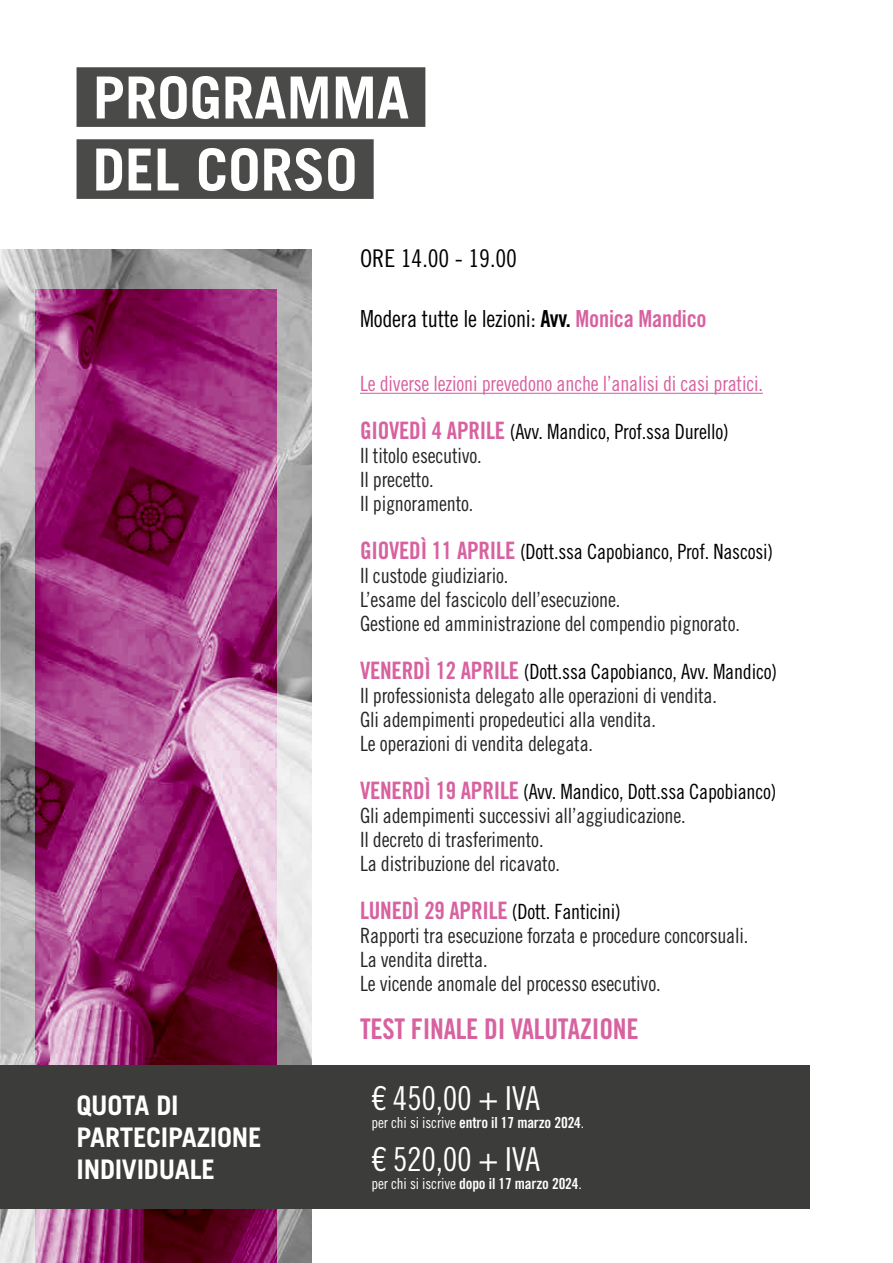
<style>
.page{position:relative;width:893px;height:1263px;background:#fff}
.page>*{position:absolute;margin:0;border:0;box-sizing:border-box;transform-origin:0 0}
.t1{font:700 58.05px/72px "Trade Gothic LT Std";color:#fff}
.t2{font:33px "Trade Gothic LT Std Cn 18";letter-spacing:-.01em;color:#fff}
.t3{font:28.5px "Trade Gothic LT Std Bd Cn 20";letter-spacing:-.01em;color:#d861a0}
.t4{font:700 27px/32.1px "Trade Gothic LT Std";letter-spacing:-.01em;color:#fff}
.t5{font:24.45px "Trade Gothic LT Std Cn 18";color:#000}
.t6{font:23.55px "Trade Gothic LT Std Cn 18";letter-spacing:-.01em;color:#000}
.t7{font:21px/24px "Trade Gothic LT Std Cn 18";letter-spacing:-.01em;color:#252625}
.t8{font:21px "Trade Gothic LT Std Cn 18";letter-spacing:-.01em;color:#d861a0}
.t9{font:15.3px "Trade Gothic LT Std Bd Cn 20";letter-spacing:-.01em;color:#fff}
.s1{font-family:"Trade Gothic LT Std Bd Cn 20"}
.s2{font-family:"Trade Gothic LT Std Bd Cn 20";color:#d861a0}
.s3{font-family:"Trade Gothic LT Std Bd Cn 20";font-size:24px;color:#d861a0}
.s4{color:#000}
.s5{font-family:"Trade Gothic LT Std Cn 18"}
</style>
<div class="page">
<img style="left:0;top:249px;width:312px;height:1014px">
<svg style="left:35px;top:289px;width:242px;height:974px;background:#9a3777"></svg>
<div style="left:0;top:1066px;width:809px;height:143px;background:#3c3c3b"></div>
<div style="left:77px;top:67px;width:348px;height:60px;background:#4a4a49"></div>
<div style="left:77px;top:139px;width:297px;height:60px;background:#4a4a49"></div>
<hr style="left:360px;top:393px;width:403px;height:1px;background:#d861a0">
<h1 class="t1" style="left:93px;top:61px;width:318px">PROGRAMMA<br>DEL CORSO</h1>
<p class="t5" style="left:360px;top:244px;width:159px">ORE 14.00 - 19.00</p>
<p class="t6" style="left:360px;top:304px;width:348px">Modera tutte le lezioni: <span class="s1">Avv.</span> <span class="s2">Monica Mandico</span></p>
<p class="t4" style="left:77px;top:1089px;width:187px">QUOTA DI<br>PARTECIPAZIONE<br>INDIVIDUALE</p>
<p class="t8" style="left:360px;top:371px;width:404px">Le diverse lezioni prevedono anche l’analisi di casi pratici.</p>
<p class="t7" style="left:360px;top:419px;width:370px"><span class="s3">GIOVEDÌ 4 APRILE</span> <span class="s4">(Avv. Mandico, Prof.ssa Durello)<br></span>Il titolo esecutivo.<br>Il precetto.<br>Il pignoramento.</p>
<p class="t7" style="left:360px;top:539px;width:415px"><span class="s3">GIOVEDÌ 11 APRILE</span> <span class="s4">(Dott.ssa Capobianco, Prof. Nascosi)<br></span>Il custode giudiziario.<br>L’esame del fascicolo dell’esecuzione.<br>Gestione ed amministrazione del compendio pignorato.</p>
<p class="t7" style="left:360px;top:659px;width:419px"><span class="s3">VENERDÌ 12 APRILE</span> <span class="s4">(Dott.ssa Capobianco, Avv. Mandico)<br></span>Il professionista delegato alle operazioni di vendita.<br>Gli adempimenti propedeutici alla vendita.<br>Le operazioni di vendita delegata.</p>
<p class="t7" style="left:360px;top:779px;width:418px"><span class="s3">VENERDÌ 19 APRILE</span> <span class="s4">(Avv. Mandico, Dott.ssa Capobianco)<br></span>Gli adempimenti successivi all’aggiudicazione.<br>Il decreto di trasferimento.<br>La distribuzione del ricavato.</p>
<p class="t7" style="left:360px;top:899px;width:390px"><span class="s3">LUNEDÌ 29 APRILE</span> <span class="s4">(Dott. Fanticini)<br></span>Rapporti tra esecuzione forzata e procedure concorsuali.<br>La vendita diretta.<br>Le vicende anomale del processo esecutivo.</p>
<h3 class="t3" style="left:360px;top:1012px;width:280px">TEST FINALE DI VALUTAZIONE</h3>
<h2 class="t2" style="left:371px;top:1079px;width:170px">€ 450,00 + IVA</h2>
<p class="t9" style="left:371px;top:1113px;width:214px"><span class="s5">per chi si iscrive</span> entro il 17 marzo 2024<span class="s5">.</span></p>
<h2 class="t2" style="left:371px;top:1139px;width:170px">€ 520,00 + IVA</h2>
<p class="t9" style="left:371px;top:1174px;width:212px"><span class="s5">per chi si iscrive</span> dopo il 17 marzo 2024<span class="s5">.</span></p>
</div>
